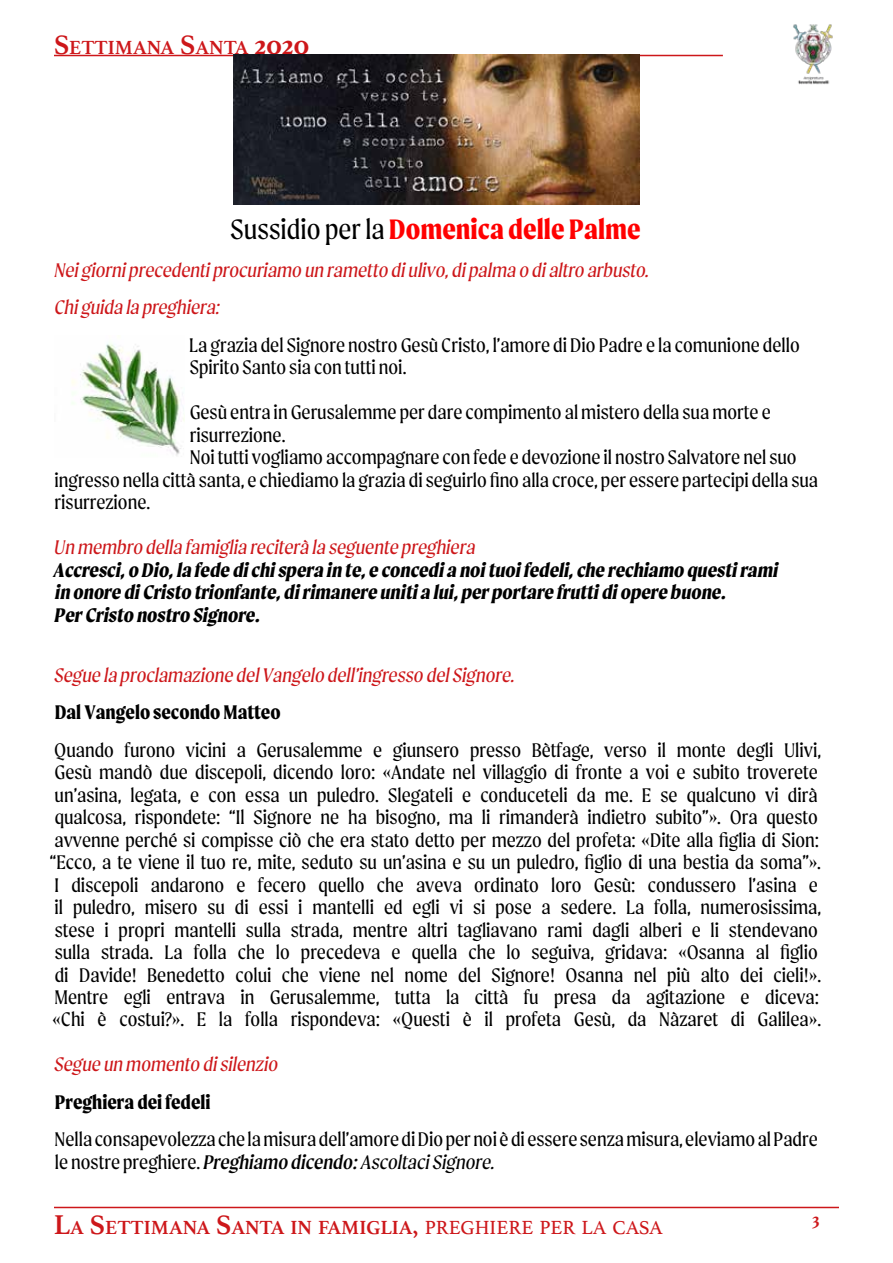
<style>
.page{position:relative;width:893px;height:1263px;background:#fff}
.page>*{position:absolute;margin:0;border:0;box-sizing:border-box;transform-origin:0 0}
.t1{font:700 30px "Moret";color:#f00}
.t2{font:21px/22.5px "Moret";color:#000}
.t3{font:italic 21px/37.5px "Moret";color:#cd171a}
.t4{font:italic 700 21px/22.5px "Moret";color:#000}
.t5{font:700 21px "Moret";color:#000}
.t6{font:700 19.95px "Athelas";color:#cd171a}
.t7{font:700 18px "Athelas";color:#cd171a}
.s1{font-size:28.5px}
.s2{font-weight:400;color:#000}
.s3{font-style:italic}
.s4{font-weight:400;font-size:28.5px}
.s5{font-weight:400}
</style>
<div class="page">
<hr style="left:54px;top:1207px;width:785px;height:1px;background:#cd171a">
<hr style="left:54px;top:55px;width:669px;height:1px;background:#cd171a">
<img style="left:793px;top:24px;width:40px;height:61px">
<img style="left:233px;top:54px;width:406px;height:151px">
<img style="left:71px;top:343px;width:114px;height:113px">
<p class="t6" style="left:54px;top:31px;width:257px"><span class="s1">S</span>ETTIMANA <span class="s1">S</span>ANTA <span class="s1">2020</span></p>
<h1 class="t1" style="left:231px;top:212px;width:412px"><span class="s2">Sussidio per la</span> Domenica delle Palme</h1>
<p class="t3" style="left:54px;top:251px;width:596px">Nei giorni precedenti procuriamo un rametto di ulivo, di palma o di altro arbusto.<br>Chi guida la preghiera:</p>
<p class="t2" style="left:189px;top:333px;width:612px">La grazia del Signore nostro Gesù Cristo, l’amore di Dio Padre e la comunione dello<br>Spirito Santo sia con tutti noi.</p>
<p class="t2" style="left:190px;top:401px;width:583px">Gesù entra in Gerusalemme per dare compimento al mistero della sua morte e</p>
<p class="t2" style="left:190px;top:423px;width:97px">risurrezione.</p>
<p class="t2" style="left:190px;top:446px;width:608px">Noi tutti vogliamo accompagnare con fede e devozione il nostro Salvatore nel suo</p>
<p class="t2" style="left:55px;top:468px;width:765px">ingresso nella città santa, e chiediamo la grazia di seguirlo fino alla croce, per essere partecipi della sua</p>
<p class="t2" style="left:55px;top:491px;width:97px">risurrezione.</p>
<p class="t3" style="left:54px;top:528px;width:423px">Un membro della famiglia reciterà la seguente preghiera</p>
<p class="t4" style="left:53px;top:558px;width:726px">Accresci, o Dio, la fede di chi spera in te, e concedi a noi tuoi fedeli, che rechiamo questi rami in onore di Cristo trionfante, di rimanere uniti a lui, per portare frutti di opere buone.<br>Per Cristo nostro Signore.</p>
<p class="t3" style="left:54px;top:656px;width:462px">Segue la proclamazione del Vangelo dell’ingresso del Signore.</p>
<p class="t5" style="left:55px;top:700px;width:227px">Dal Vangelo secondo Matteo</p>
<p class="t2" style="left:50px;top:738px;width:773px">Quando furono vicini a Gerusalemme e giunsero presso Bètfage, verso il monte degli Ulivi, Gesù mandò due discepoli, dicendo loro: «Andate nel villaggio di fronte a voi e subito troverete un’asina, legata, e con essa un puledro. Slegateli e conduceteli da me. E se qualcuno vi dirà qualcosa, rispondete: “Il Signore ne ha bisogno, ma li rimanderà indietro subito”». Ora questo avvenne perché si compisse ciò che era stato detto per mezzo del profeta: «Dite alla figlia di Sion: “Ecco, a te viene il tuo re, mite, seduto su un’asina e su un puledro, figlio di una bestia da soma”».<br>I discepoli andarono e fecero quello che aveva ordinato loro Gesù: condussero l’asina e il puledro, misero su di essi i mantelli ed egli vi si pose a sedere. La folla, numerosissima, stese i propri mantelli sulla strada, mentre altri tagliavano rami dagli alberi e li stendevano sulla strada. La folla che lo precedeva e quella che lo seguiva, gridava: «Osanna al figlio di Davide! Benedetto colui che viene nel nome del Signore! Osanna nel più alto dei cieli!».<br>Mentre egli entrava in Gerusalemme, tutta la città fu presa da agitazione e diceva: «Chi è costui?». E la folla rispondeva: «Questi è il profeta Gesù, da Nàzaret di Galilea».</p>
<p class="t3" style="left:54px;top:1045px;width:225px">Segue un momento di silenzio</p>
<p class="t5" style="left:55px;top:1090px;width:157px">Preghiera dei fedeli</p>
<p class="t2" style="left:54px;top:1128px;width:765px">Nella consapevolezza che la misura dell’amore di Dio per noi è di essere senza misura, eleviamo al Padre le nostre preghiere. <span class="s3">Preghiamo dicendo:</span> <span class="s3">Ascoltaci Signore.</span></p>
<p class="t6" style="left:54px;top:1211px;width:610px"><span class="s1">L</span>A <span class="s1">S</span>ETTIMANA <span class="s1">S</span>ANTA IN FAMIGLIA<span class="s4">,</span> <span class="s5">PREGHIERE PER LA CASA</span></p>
<p class="t7" style="left:812px;top:1204px;width:9px">3</p>
</div>
